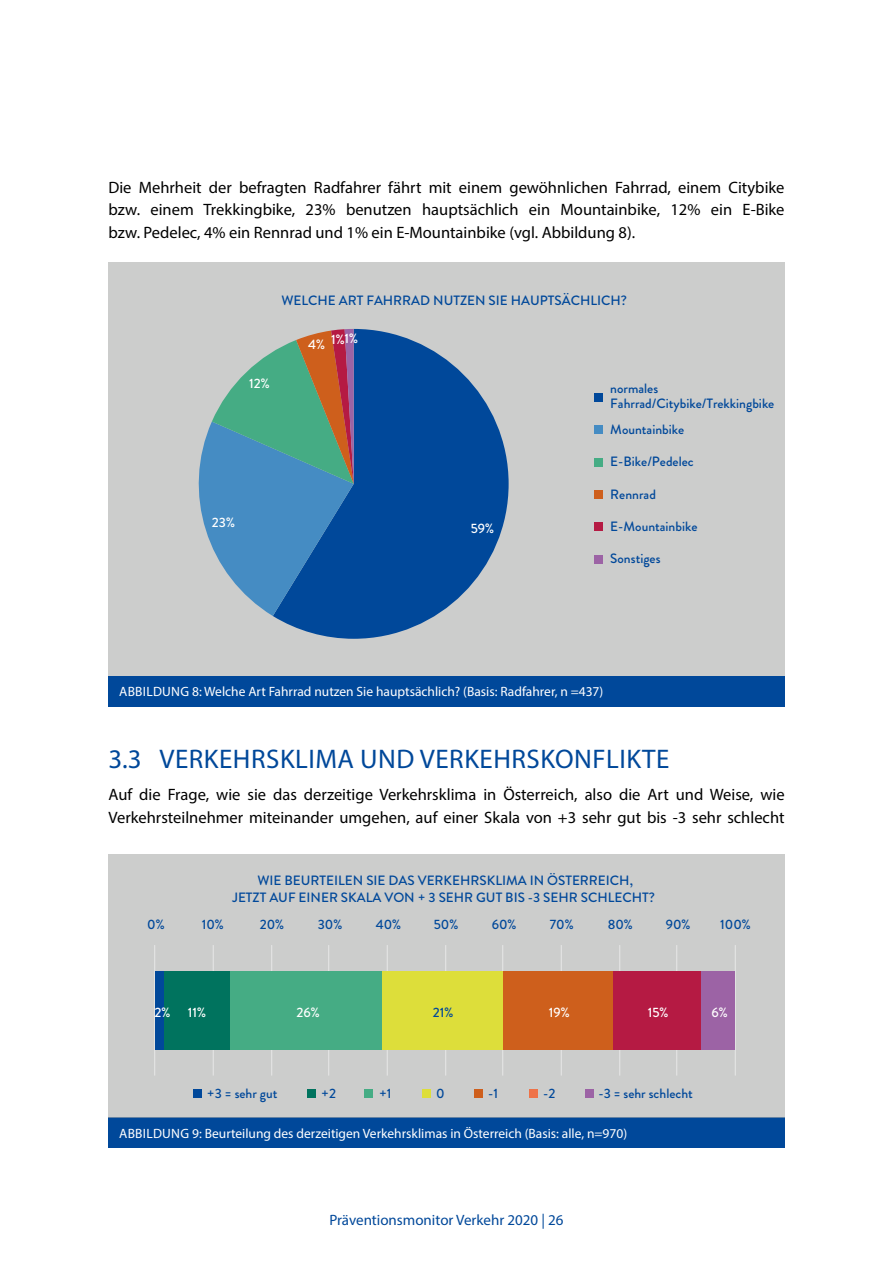
<style>
.page{position:relative;width:893px;height:1263px;background:#fff}
.page>*{position:absolute;margin:0;border:0;box-sizing:border-box;transform-origin:0 0}
.KAPITEL_LEVEL_2{font:27px "Myriad Pro";letter-spacing:.02em;color:#00489a}
.FLIESS{font:16.5px/22.5px "Myriad Pro";color:#000;text-align:justify}
.t1{font:15px "Myriad Pro";color:#00489a}
.t2{font:500 13.5px/15px "Brandon Grotesque";color:#00489a}
.t3{font:13.5px "Myriad Pro";color:#fff}
.t4{font:500 13.5px "Brandon Grotesque";color:#fff}
</style>
<div class="page">
<div style="left:108px;top:676px;width:676px;height:31px;background:#00489a"></div>
<div style="left:108px;top:262px;width:676px;height:414px;background:#cccdcc"></div>
<svg style="left:273px;top:329px;width:236px;height:310px;fill:#00489a"></svg>
<svg style="left:198px;top:329px;width:156px;height:287px"></svg>
<div style="left:594px;top:393px;width:9px;height:8px;background:#00489a"></div>
<div style="left:594px;top:425px;width:9px;height:9px;background:#458cc3"></div>
<div style="left:594px;top:458px;width:9px;height:8px;background:#45ac84"></div>
<div style="left:594px;top:490px;width:9px;height:9px;background:#ce5f1c"></div>
<div style="left:594px;top:523px;width:9px;height:8px;background:#b51a43"></div>
<div style="left:594px;top:555px;width:9px;height:8px;background:#9c63a5"></div>
<div style="left:108px;top:1117px;width:676px;height:31px;background:#00489a"></div>
<div style="left:108px;top:855px;width:676px;height:262px;background:#cccdcc"></div>
<hr style="left:154px;top:945px;width:1px;height:130px;background:#e8e8e8">
<hr style="left:213px;top:945px;width:1px;height:130px;background:#e8e8e8">
<hr style="left:271px;top:945px;width:1px;height:130px;background:#e8e8e8">
<hr style="left:328px;top:945px;width:1px;height:130px;background:#e8e8e8">
<hr style="left:387px;top:945px;width:1px;height:130px;background:#e8e8e8">
<hr style="left:445px;top:945px;width:1px;height:130px;background:#e8e8e8">
<hr style="left:502px;top:945px;width:1px;height:130px;background:#e8e8e8">
<hr style="left:561px;top:945px;width:1px;height:130px;background:#e8e8e8">
<hr style="left:619px;top:945px;width:1px;height:130px;background:#e8e8e8">
<hr style="left:676px;top:945px;width:1px;height:130px;background:#e8e8e8">
<hr style="left:735px;top:945px;width:1px;height:130px;background:#e8e8e8">
<div style="left:155px;top:971px;width:9px;height:78px;background:#00489a"></div>
<div style="left:194px;top:1090px;width:8px;height:8px;background:#00489a"></div>
<div style="left:308px;top:1090px;width:8px;height:8px;background:#00735e"></div>
<div style="left:365px;top:1090px;width:8px;height:8px;background:#45ac84"></div>
<div style="left:422px;top:1090px;width:9px;height:8px;background:#ddde3a"></div>
<div style="left:474px;top:1090px;width:9px;height:8px;background:#ce5f1c"></div>
<div style="left:530px;top:1090px;width:8px;height:8px;background:#ee7349"></div>
<div style="left:585px;top:1090px;width:9px;height:8px;background:#9c63a5"></div>
<div style="left:164px;top:971px;width:66px;height:78px;background:#00735e"></div>
<div style="left:230px;top:971px;width:152px;height:78px;background:#45ac84"></div>
<div style="left:382px;top:971px;width:121px;height:78px;background:#ddde3a"></div>
<div style="left:503px;top:971px;width:110px;height:78px;background:#ce5f1c"></div>
<div style="left:613px;top:971px;width:88px;height:78px;background:#b51a43"></div>
<div style="left:701px;top:971px;width:33px;height:78px;background:#9c63a5"></div>
<p class="FLIESS" style="left:108px;top:176px;width:678px">Die Mehrheit der befragten Radfahrer fährt mit einem gewöhnlichen Fahrrad, einem Citybike bzw. einem Trekkingbike, 23% benutzen hauptsächlich ein Mountainbike, 12% ein E-Bike bzw. Pedelec, 4% ein Rennrad und 1% ein E-Mountainbike (vgl. Abbildung 8).</p>
<p class="t2" style="left:281px;top:293px;width:347px">WELCHE ART FAHRRAD NUTZEN SIE HAUPTSÄCHLICH?</p>
<p class="t4" style="left:249px;top:374px;width:22px">12%</p>
<p class="t4" style="left:308px;top:330px;width:52px">4% 1%1%</p>
<p class="t4" style="left:212px;top:513px;width:25px">23%</p>
<p class="t4" style="left:471px;top:518px;width:25px">59%</p>
<p class="t2" style="left:610px;top:381px;width:166px">normales<br>Fahrrad/Citybike/Trekkingbike</p>
<p class="t2" style="left:610px;top:422px;width:75px">Mountainbike</p>
<p class="t2" style="left:610px;top:454px;width:85px">E-Bike/Pedelec</p>
<p class="t2" style="left:610px;top:487px;width:47px">Rennrad</p>
<p class="t2" style="left:610px;top:519px;width:89px">E-Mountainbike</p>
<p class="t2" style="left:610px;top:551px;width:52px">Sonstiges</p>
<p class="t3" style="left:119px;top:683px;width:486px">ABBILDUNG 8: Welche Art Fahrrad nutzen Sie hauptsächlich? (Basis: Radfahrer, n =437)</p>
<h2 class="KAPITEL_LEVEL_2" style="left:108px;top:742px;width:563px">3.3 VERKEHRSKLIMA UND VERKEHRSKONFLIKTE</h2>
<p class="FLIESS" style="left:108px;top:783px;width:678px">Auf die Frage, wie sie das derzeitige Verkehrsklima in Österreich, also die Art und Weise, wie<br>Verkehrsteilnehmer miteinander umgehen, auf einer Skala von +3 sehr gut bis -3 sehr schlecht</p>
<p class="t2" style="left:232px;top:873px;width:424px;line-height:16.2px;text-align:center">WIE BEURTEILEN SIE DAS VERKEHRSKLIMA IN ÖSTERREICH,<br>JETZT AUF EINER SKALA VON + 3 SEHR GUT BIS -3 SEHR SCHLECHT?</p>
<p class="t2" style="left:147px;top:917px;width:19px">0%</p>
<p class="t2" style="left:202px;top:917px;width:24px">10%</p>
<p class="t2" style="left:260px;top:917px;width:26px">20%</p>
<p class="t2" style="left:318px;top:917px;width:26px">30%</p>
<p class="t2" style="left:376px;top:917px;width:27px">40%</p>
<p class="t2" style="left:434px;top:917px;width:26px">50%</p>
<p class="t2" style="left:492px;top:917px;width:26px">60%</p>
<p class="t2" style="left:550px;top:917px;width:25px">70%</p>
<p class="t2" style="left:608px;top:917px;width:27px">80%</p>
<p class="t2" style="left:666px;top:917px;width:26px">90%</p>
<p class="t2" style="left:720px;top:917px;width:32px">100%</p>
<p class="t4" style="left:155px;top:1003px;width:18px">2%</p>
<p class="t4" style="left:188px;top:1003px;width:20px">11%</p>
<p class="t4" style="left:297px;top:1003px;width:25px">26%</p>
<p class="t2" style="left:433px;top:1005px;width:22px">21%</p>
<p class="t4" style="left:549px;top:1003px;width:22px">19%</p>
<p class="t4" style="left:648px;top:1003px;width:22px">15%</p>
<p class="t4" style="left:711px;top:1003px;width:18px">6%</p>
<p class="t2" style="left:207px;top:1086px;width:72px">+3 = sehr gut</p>
<p class="t2" style="left:321px;top:1086px;width:16px">+2</p>
<p class="t2" style="left:379px;top:1086px;width:14px">+1</p>
<p class="t2" style="left:436px;top:1086px;width:10px">0</p>
<p class="t2" style="left:488px;top:1086px;width:11px">-1</p>
<p class="t2" style="left:543px;top:1086px;width:14px">-2</p>
<p class="t2" style="left:598px;top:1086px;width:96px">-3 = sehr schlecht</p>
<p class="t3" style="left:119px;top:1125px;width:509px">ABBILDUNG 9: Beurteilung des derzeitigen Verkehrsklimas in Österreich (Basis: alle, n=970)</p>
<p class="t1" style="left:329px;top:1210px;width:236px">Präventionsmonitor Verkehr 2020 | 26</p>
</div>
